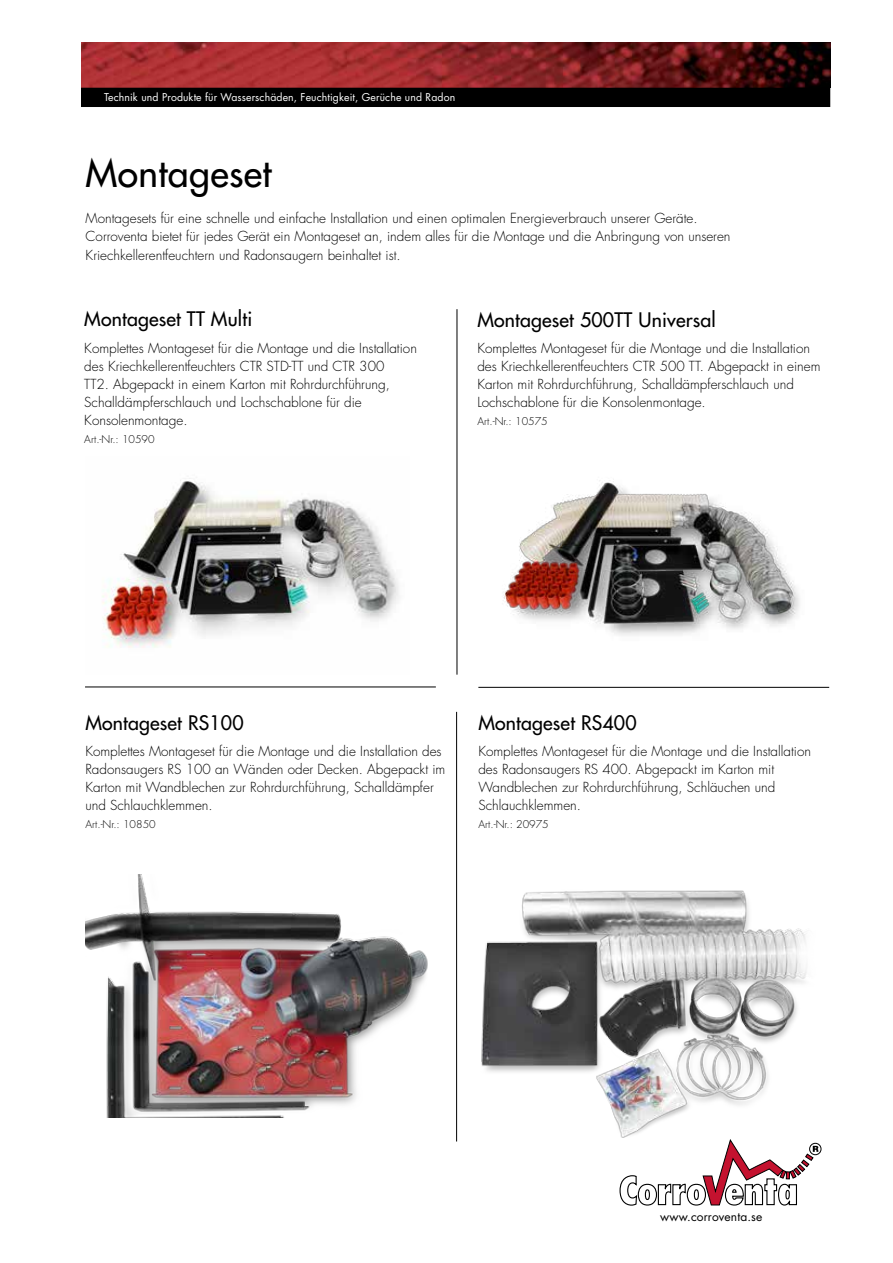
<style>
.page{position:relative;width:893px;height:1263px;background:#fff}
.page>*{position:absolute;margin:0;border:0;box-sizing:border-box;transform-origin:0 0}
.t1{font:37.5px "Futura";letter-spacing:.01em;color:#000}
.t2{font:19.5px "Futura";letter-spacing:.01em;color:#000}
.t3{font:300 13.5px/18px "Futura";color:#000}
.t4{font:12px "Futura";letter-spacing:.01em;color:#000}
.t5{font:900 10.65px "Arial";letter-spacing:.005em;color:#000}
.t6{font:10.5px "Futura";letter-spacing:.01em;color:#fff}
.t7{font:300 10.5px "Futura";color:#000}
</style>
<div class="page">
<img style="left:81px;top:43px;width:749px;height:45px">
<svg style="left:619px;top:1155px;width:198px;height:51px"></svg>
<div style="left:82px;top:88px;width:747px;height:18px;background:#000"></div>
<div style="left:81px;top:88px;width:749px;height:19px;border:2px solid #000"></div>
<img style="left:85px;top:875px;width:343px;height:242px">
<img style="left:456px;top:869px;width:366px;height:286px">
<img style="left:102px;top:478px;width:297px;height:170px">
<img style="left:503px;top:480px;width:297px;height:156px">
<hr style="left:85px;top:687px;width:351px;height:1px;background:#000">
<hr style="left:478px;top:687px;width:351px;height:1px;background:#000">
<hr style="left:457px;top:309px;width:1px;height:366px;background:#000">
<hr style="left:456px;top:712px;width:1px;height:429px;background:#000">
<p class="t6" style="left:104px;top:90px;width:353px">Technik und Produkte für Wasserschäden, Feuchtigkeit, Gerüche und Radon</p>
<h1 class="t1" style="left:86px;top:150px;width:187px">Montageset</h1>
<p class="t3" style="left:86px;top:209px;width:646px;line-height:18.8px">Montagesets für eine schnelle und einfache Installation und einen optimalen Energieverbrauch unserer Geräte.<br>Corroventa bietet für jedes Gerät ein Montageset an, indem alles für die Montage und die Anbringung von unseren<br>Kriechkellerentfeuchtern und Radonsaugern beinhaltet ist.</p>
<h2 class="t2" style="left:84px;top:307px;width:169px">Montageset TT Multi</h2>
<p class="t3" style="left:84px;top:339px;width:334px">Komplettes Montageset für die Montage und die Installation des Kriechkellerentfeuchters CTR STD-TT und CTR 300<br>TT2. Abgepackt in einem Karton mit Rohrdurchführung, Schalldämpferschlauch und Lochschablone für die Konsolenmontage.</p>
<p class="t7" style="left:84px;top:433px;width:72px">Art.-Nr.: 10590</p>
<h2 class="t2" style="left:477px;top:307px;width:240px">Montageset 500TT Universal</h2>
<p class="t3" style="left:477px;top:340px;width:345px">Komplettes Montageset für die Montage und die Installation des Kriechkellerentfeuchters CTR 500 TT. Abgepackt in einem Karton mit Rohrdurchführung, Schalldämpferschlauch und Lochschablone für die Konsolenmontage.</p>
<p class="t7" style="left:477px;top:415px;width:72px">Art.-Nr.: 10575</p>
<h2 class="t2" style="left:85px;top:710px;width:160px">Montageset RS100</h2>
<p class="t3" style="left:85px;top:742px;width:361px">Komplettes Montageset für die Montage und die Installation des Radonsaugers RS 100 an Wänden oder Decken. Abgepackt im Karton mit Wandblechen zur Rohrdurchführung, Schalldämpfer und Schlauchklemmen.</p>
<p class="t7" style="left:85px;top:818px;width:72px">Art.-Nr.: 10850</p>
<h2 class="t2" style="left:478px;top:710px;width:160px">Montageset RS400</h2>
<p class="t3" style="left:478px;top:742px;width:334px">Komplettes Montageset für die Montage und die Installation des Radonsaugers RS 400. Abgepackt im Karton mit Wandblechen zur Rohrdurchführung, Schläuchen und Schlauchklemmen.</p>
<p class="t7" style="left:478px;top:818px;width:72px">Art.-Nr.: 20975</p>
<p class="t5" style="left:621px;top:1208px;width:177px">TORKNING MED SYSTEM CTR</p>
<p class="t4" style="left:660px;top:1209px;width:104px">www.corroventa.se</p>
</div>
